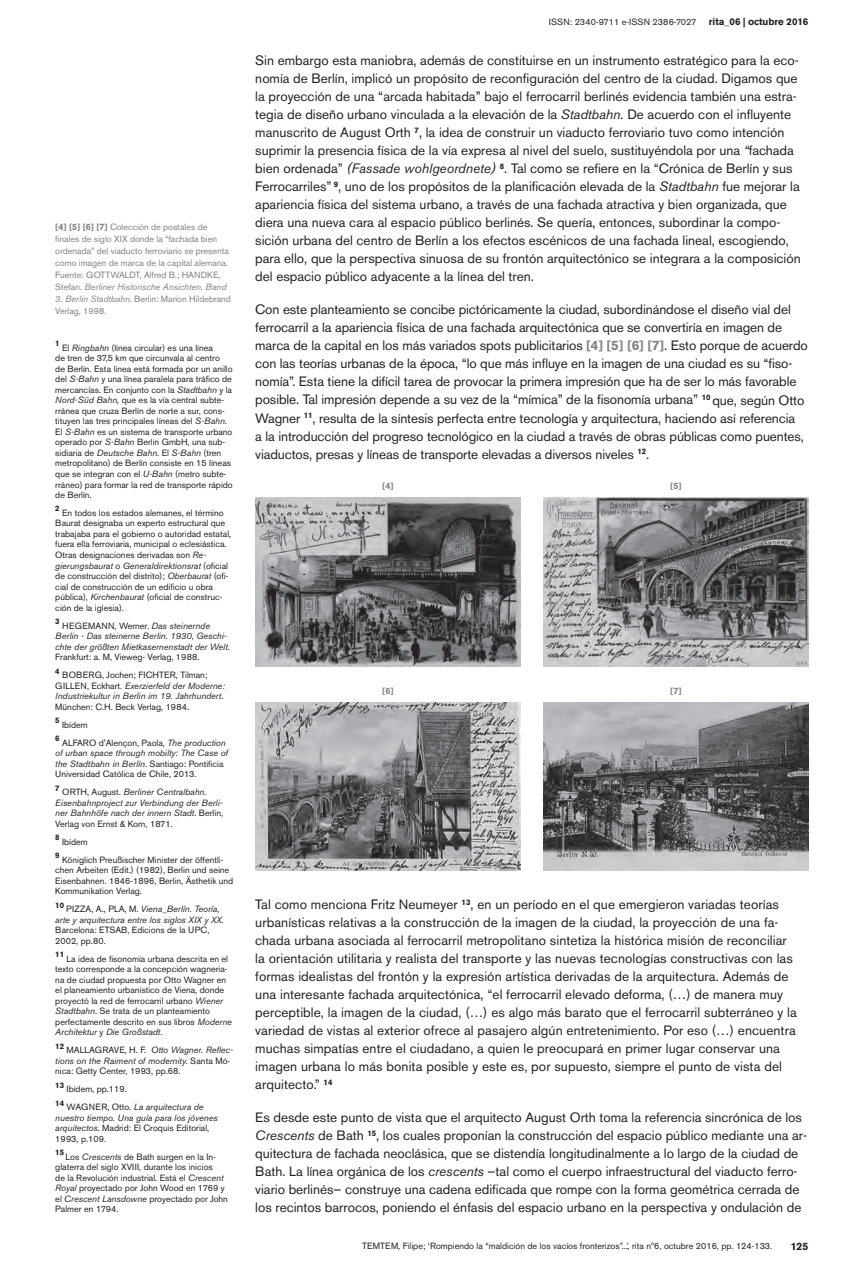
<style>
.page{position:relative;width:851px;height:1276px;background:#fff}
.page>*{position:absolute;margin:0;border:0;box-sizing:border-box;transform-origin:0 0}
.t1{font:13.5px/18px "Akzidenz Grotesk BE";color:#231f20}
.t2{font:700 10.5px "Akzidenz Grotesk BE";color:#231f20}
.t3{font:700 9.75px "Akzidenz Grotesk BE";color:#231f20}
.t4{font:9px/10.5px "Akzidenz Grotesk BE";color:#231f20}
.t5{font:italic 9px/10.5px "Akzidenz Grotesk BE";color:#231f20}
.t6{font:9px/12px "Akzidenz Grotesk BE";letter-spacing:-.005em;color:#808285}
.t7{font:9px "Akzidenz Grotesk BE";letter-spacing:.02em;color:#231f20}
.t8{font:700 9px "Akzidenz Grotesk BE";color:#808285}
.t9{font:700 7.8px "Akzidenz Grotesk BE";color:#231f20}
.s1{font-weight:700}
.s2{font-style:italic}
.s3{font-style:normal}
.s4{font-weight:700;color:#808285}
</style>
<div class="page">
<img style="left:255px;top:497px;width:265px;height:169px">
<img style="left:543px;top:497px;width:265px;height:169px">
<img style="left:255px;top:702px;width:265px;height:168px">
<img style="left:543px;top:702px;width:265px;height:168px">
<p class="t6" style="left:55px;top:221px;width:175px"><span class="s1">[4] [5] [6] [7]</span> Colección de postales de finales de siglo XIX donde la “fachada bien ordenada” del viaducto ferroviario se presenta como imagen de marca de la capital alemana.<br>Fuente: GOTTWALDT, Alfred B.; HANDKE, Stefan. <span class="s2">Berliner Historische Ansichten. Band</span></p>
<p class="t6" style="left:55px;top:293px;width:177px"><span class="s2">3. Berlin Stadtbahn</span>. Berlin: Marion Hildebrand<br>Verlag, 1998.</p>
<p class="t9" style="left:55px;top:339px;width:6px">1</p>
<p class="t4" style="left:55px;top:342px;width:179px;text-indent:7px">El <span class="s2">Ringbahn</span> (línea circular) es una línea<br>de tren de 37,5 km que circunvala al centro<br>de Berlín. Esta línea está formada por un anillo del <span class="s2">S-Bahn</span> y una línea paralela para tráfico de mercancías. En conjunto con la <span class="s2">Stadtbahn</span> y la <span class="s2">Nord-Süd Bahn,</span> que es la vía central subte&shy;rránea que cruza Berlín de norte a sur, cons&shy;tituyen las tres principales líneas del <span class="s2">S-Bahn</span>.<br>El <span class="s2">S-Bahn</span> es un sistema de transporte urbano operado por <span class="s2">S-Bahn</span> Berlin GmbH, una sub&shy;sidiaria de <span class="s2">Deutsche Bahn</span>. El <span class="s2">S-Bahn</span> (tren metropolitano) de Berlín consiste en 15 líneas que se integran con el <span class="s2">U-Bahn</span> (metro subte&shy;rráneo) para formar la red de transporte rápido de Berlín.</p>
<p class="t9" style="left:55px;top:504px;width:6px">2</p>
<p class="t4" style="left:55px;top:507px;width:177px;text-indent:7px">En todos los estados alemanes, el término Baurat designaba un experto estructural que trabajaba para el gobierno o autoridad estatal, fuera ella ferroviaria, municipal o eclesiástica.<br>Otras designaciones derivadas son <span class="s2">Re&shy;gierungsbaurat</span> o <span class="s2">Generaldirektionsrat</span> (oficial de construcción del distrito); <span class="s2">Oberbaurat</span> (ofi&shy;cial de construcción de un edificio u obra pública), <span class="s2">Kirchenbaurat</span> (oficial de construc&shy;ción de la iglesia).</p>
<p class="t9" style="left:55px;top:617px;width:6px">3</p>
<p class="t5" style="left:55px;top:620px;width:176px;text-indent:7px"><span class="s3">HEGEMANN, Werner.</span> Das steinernde Berlin - Das steinerne Berlin. 1930, Geschi&shy;chte der größten Mietkasernenstadt der Welt<span class="s3">.<br>Frankfurt: a. M, Vieweg- Verlag, 1988.</span></p>
<p class="t9" style="left:55px;top:666px;width:6px">4</p>
<p class="t4" style="left:55px;top:669px;width:171px;text-indent:7px">BOBERG, Jochen; FICHTER, Tilman; GILLEN, Eckhart. <span class="s2">Exerzierfeld der Moderne:<br>Industriekultur in Berlin im 19. Jahrhundert</span>.<br>München: C.H. Beck Verlag, 1984.</p>
<p class="t9" style="left:55px;top:716px;width:6px">5</p>
<p class="t4" style="left:62px;top:719px;width:27px">Ibídem</p>
<p class="t9" style="left:55px;top:734px;width:6px">6</p>
<p class="t4" style="left:55px;top:737px;width:174px;text-indent:7px">ALFARO d'Alençon, Paola, <span class="s2">The production of urban space through mobilty: The Case of the Stadtbahn in Berlín</span>. Santiago: Pontificia Universidad Católica de Chile, 2013.</p>
<p class="t9" style="left:55px;top:783px;width:6px">7</p>
<p class="t5" style="left:55px;top:786px;width:169px;text-indent:7px"><span class="s3">ORTH, August.</span> Berliner Centralbahn.<br>Eisenbahnproject zur Verbindung der Berli&shy;ner Bahnhöfe nach der innern Stadt<span class="s3">. Berlin, Verlag von Ernst &amp; Korn, 1871.</span></p>
<p class="t9" style="left:55px;top:833px;width:6px">8</p>
<p class="t4" style="left:62px;top:836px;width:27px">Ibídem</p>
<p class="t9" style="left:55px;top:851px;width:6px">9</p>
<p class="t4" style="left:55px;top:854px;width:179px;text-indent:7px">Königlich Preußischer Minister der öffentli&shy;chen Arbeiten (Edit.) (1982), Berlin und seine Eisenbahnen. 1846-1896, Berlin, Ästhetik und Kommunikation Verlag.</p>
<p class="t9" style="left:55px;top:900px;width:10px">10</p>
<p class="t4" style="left:55px;top:903px;width:170px;text-indent:11px">PIZZA, A., PLA, M. <span class="s2">Viena_Berlín. Teoría, arte y arquitectura entre los siglos XIX y XX</span>.<br>Barcelona: ETSAB, Edicions de la UPC, 2002, pp.80.</p>
<p class="t9" style="left:55px;top:950px;width:10px">11</p>
<p class="t4" style="left:55px;top:953px;width:178px;text-indent:11px">La idea de fisonomía urbana descrita en el texto corresponde a la concepción wagneria&shy;na de ciudad propuesta por Otto Wagner en el planeamiento urbanístico de Viena, donde proyectó la red de ferrocarril urbano <span class="s2">Wiener Stadtbahn</span>. Se trata de un planteamiento perfectamente descrito en sus libros <span class="s2">Moderne Architektur</span> y <span class="s2">Die Großstadt.</span></p>
<p class="t9" style="left:55px;top:1041px;width:10px">12</p>
<p class="t4" style="left:55px;top:1044px;width:179px;text-indent:11px">MALLAGRAVE, H. F. <span class="s2">Otto Wagner. Reflec&shy;tions on the Raiment of modernity.</span> Santa Mó&shy;nica: Getty Center, 1993, pp.68.</p>
<p class="t9" style="left:55px;top:1080px;width:10px">13</p>
<p class="t4" style="left:67px;top:1083px;width:62px">Ibídem, pp.119.</p>
<p class="t9" style="left:55px;top:1098px;width:10px">14</p>
<p class="t5" style="left:55px;top:1101px;width:164px;text-indent:11px"><span class="s3">WAGNER, Otto.</span> La arquitectura de nuestro tiempo. Una guía para los jóvenes arquitectos<span class="s3">. Madrid: El Croquis Editorial, 1993, p.109.</span></p>
<p class="t9" style="left:55px;top:1148px;width:10px">15</p>
<p class="t4" style="left:55px;top:1151px;width:174px;text-indent:10px">Los <span class="s2">Crescents</span> de Bath surgen en la In&shy;glaterra del siglo XVIII, durante los inicios<br>de la Revolución industrial. Está el <span class="s2">Crescent Royal</span> proyectado por John Wood en 1769 y el <span class="s2">Crescent Lansdowne</span> proyectado por John Palmer en 1794.</p>
<p class="t7" style="left:548px;top:17px;width:149px">ISSN: 2340-9711 e-ISSN 2386-7027</p>
<p class="t3" style="left:708px;top:16px;width:101px">rita_06 | octubre 2016</p>
<p class="t1" style="left:255px;top:52px;width:547px">Sin embargo esta maniobra, además de constituirse en un instrumento estratégico para la eco&shy;nomía de Berlín, implicó un propósito de reconfiguración del centro de la ciudad. Digamos que la proyección de una “arcada habitada” bajo el ferrocarril berlinés evidencia también una estra&shy;tegia de diseño urbano vinculada a la elevación de la <span class="s2">Stadtbahn.</span> De acuerdo con el influyente manuscrito de August Orth <sup>7</sup>, la idea de construir un viaducto ferroviario tuvo como intención suprimir la presencia física de la vía expresa al nivel del suelo, sustituyéndola por una <span class="s2">“</span>fachada bien ordenada” <span class="s2">(Fassade wohlgeordnete)</span> <sup>8</sup>. Tal como se refiere en la “Crónica de Berlín y sus Ferrocarriles” <sup>9</sup>, uno de los propósitos de la planificación elevada de la <span class="s2">Stadtbahn</span> fue mejorar la apariencia física del sistema urbano, a través de una fachada atractiva y bien organizada, que diera una nueva cara al espacio público berlinés. Se quería, entonces, subordinar la compo&shy;sición urbana del centro de Berlín a los efectos escénicos de una fachada lineal, escogiendo, para ello, que la perspectiva sinuosa de su frontón arquitectónico se integrara a la composición del espacio público adyacente a la línea del tren.</p>
<p class="t1" style="left:255px;top:301px;width:554px">Con este planteamiento se concibe pictóricamente la ciudad, subordinándose el diseño vial del ferrocarril a la apariencia física de una fachada arquitectónica que se convertiría en imagen de marca de la capital en los más variados spots publicitarios <span class="s4">[4] [5] [6] [7]</span>. Esto porque de acuerdo con las teorías urbanas de la época, “lo que más influye en la imagen de una ciudad es su “fiso&shy;nomía”. Esta tiene la difícil tarea de provocar la primera impresión que ha de ser lo más favorable posible. Tal impresión depende a su vez de la “mímica” de la fisonomía urbana” <sup>10</sup> que, según Otto Wagner <sup>11</sup>, resulta de la síntesis perfecta entre tecnología y arquitectura, haciendo así referencia<br>a la introducción del progreso tecnológico en la ciudad a través de obras públicas como puentes, viaductos, presas y líneas de transporte elevadas a diversos niveles <sup>12</sup>.</p>
<p class="t8" style="left:382px;top:481px;width:13px">[4]</p>
<p class="t8" style="left:670px;top:481px;width:13px">[5]</p>
<p class="t8" style="left:382px;top:685px;width:13px">[6]</p>
<p class="t8" style="left:670px;top:685px;width:13px">[7]</p>
<p class="t1" style="left:255px;top:895px;width:543px">Tal como menciona Fritz Neumeyer <sup>13</sup>, en un período en el que emergieron variadas teorías urbanísticas relativas a la construcción de la imagen de la ciudad, la proyección de una fa&shy;chada urbana asociada al ferrocarril metropolitano sintetiza la histórica misión de reconciliar la orientación utilitaria y realista del transporte y las nuevas tecnologías constructivas con las formas idealistas del frontón y la expresión artística derivadas de la arquitectura. Además de una interesante fachada arquitectónica, “el ferrocarril elevado deforma, (…) de manera muy perceptible, la imagen de la ciudad, (…) es algo más barato que el ferrocarril subterráneo y la variedad de vistas al exterior ofrece al pasajero algún entretenimiento. Por eso (…) encuentra muchas simpatías entre el ciudadano, a quien le preocupará en primer lugar conservar una imagen urbana lo más bonita posible y este es, por supuesto, siempre el punto de vista del arquitecto.” <sup>14</sup></p>
<p class="t1" style="left:255px;top:1108px;width:553px">Es desde este punto de vista que el arquitecto August Orth toma la referencia sincrónica de los <span class="s2">Crescents</span> de Bath <sup>15</sup>, los cuales proponían la construcción del espacio público mediante una ar&shy;quitectura de fachada neoclásica, que se distendía longitudinalmente a lo largo de la ciudad de Bath. La línea orgánica de los <span class="s2">crescents</span> –tal como el cuerpo infraestructural del viaducto ferro&shy;viario berlinés– construye una cadena edificada que rompe con la forma geométrica cerrada de los recintos barrocos, poniendo el énfasis del espacio urbano en la perspectiva y ondulación de</p>
<p class="t4" style="left:362px;top:1240px;width:411px">TEMTEM, Filipe; ‘Rompiendo la “maldición de los vacíos fronterizos”...’, rita nº6, octubre 2016, pp. 124-133.</p>
<p class="t2" style="left:790px;top:1240px;width:19px">125</p>
</div>
